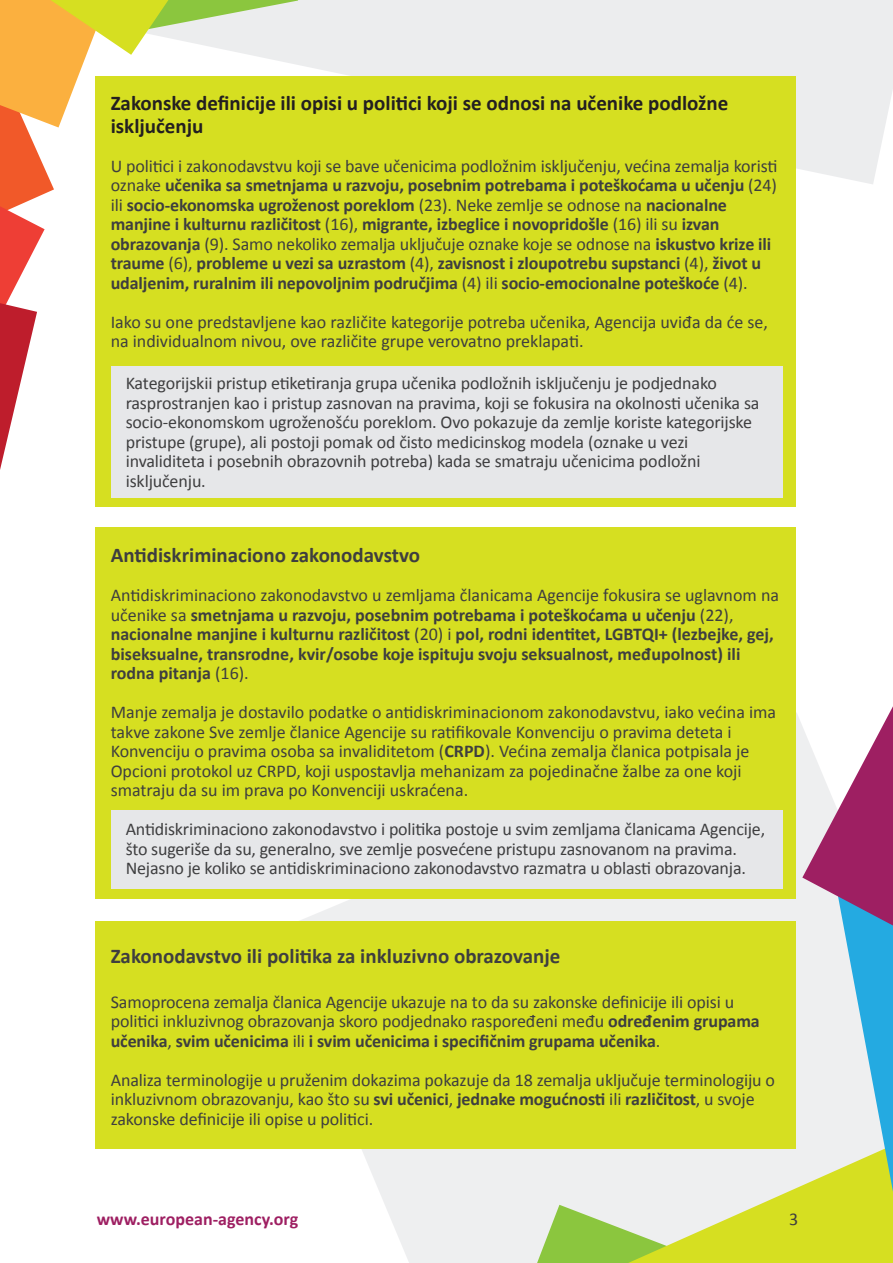
<style>
.page{position:relative;width:893px;height:1263px;background:#fff}
.page>*{position:absolute;margin:0;border:0;box-sizing:border-box;transform-origin:0 0}
.t1{font:700 21px "Calibri";color:#3e3e3f}
.t2{font:700 21px/22.5px "Calibri";color:#231f20}
.t3{font:18px/19.5px "Calibri";letter-spacing:-.005em;color:#3e3e3f}
.t4{font:700 18px/19.5px "Calibri";letter-spacing:-.005em;color:#3e3e3f}
.t5{font:700 18px "Calibri";color:#9e1f62}
.s1{font-weight:400}
.s2{font-weight:700}
</style>
<div class="page">
<div style="left:298px;top:0;width:595px;height:184px;background:#ecedee"></div>
<svg style="left:271px;top:898px;width:266px;height:365px;fill:#eeeff0"></svg>
<div style="left:96px;top:527px;width:700px;height:371px;background:#d6df21"></div>
<div style="left:111px;top:811px;width:671px;height:78px;background:#e6e7e9"></div>
<div style="left:96px;top:76px;width:700px;height:431px;background:#d6df21"></div>
<div style="left:111px;top:366px;width:671px;height:132px;background:#e6e7e9"></div>
<div style="left:96px;top:921px;width:700px;height:227px;background:#d6df21"></div>
<svg style="left:0;top:0;width:298px;height:470px"></svg>
<svg style="left:537px;top:706px;width:356px;height:557px"></svg>
<h3 class="t2" style="left:111px;top:91px;width:619px">Zakonske definicije ili opisi u politici koji se odnosi na učenike podložne isključenju</h3>
<p class="t4" style="left:111px;top:155px;width:668px"><span class="s1">U politici i zakonodavstvu koji se bave učenicima podložnim isključenju, većina zemalja koristi oznake</span> učenika sa smetnjama u razvoju, posebnim potrebama i poteškoćama u učenju <span class="s1">(24) ili</span> socio-ekonomska ugroženost poreklom <span class="s1">(23). Neke zemlje se odnose na</span> nacionalne manjine i kulturnu različitost <span class="s1">(16),</span> migrante, izbeglice i novopridošle <span class="s1">(16) ili su</span> izvan obrazovanja <span class="s1">(9). Samo nekoliko zemalja uključuje oznake koje se odnose na</span> iskustvo krize ili traume <span class="s1">(6),</span> probleme u vezi sa uzrastom <span class="s1">(4),</span> zavisnost i zloupotrebu supstanci <span class="s1">(4),</span> život u udaljenim, ruralnim ili nepovoljnim područjima <span class="s1">(4) ili</span> socio-emocionalne poteškoće <span class="s1">(4).</span></p>
<p class="t3" style="left:111px;top:311px;width:659px">Iako su one predstavljene kao različite kategorije potreba učenika, Agencija uviđa da će se, na individualnom nivou, ove različite grupe verovatno preklapati.</p>
<p class="t3" style="left:126px;top:373px;width:635px">Kategorijskii pristup etiketiranja grupa učenika podložnih isključenju je podjednako rasprostranjen kao i pristup zasnovan na pravima, koji se fokusira na okolnosti učenika sa socio-ekonomskom ugroženošću poreklom. Ovo pokazuje da zemlje koriste kategorijske pristupe (grupe), ali postoji pomak od čisto medicinskog modela (oznake u vezi invaliditeta i posebnih obrazovnih potreba) kada se smatraju učenicima podložni isključenju.</p>
<h3 class="t1" style="left:111px;top:542px;width:311px">Antidiskriminaciono zakonodavstvo</h3>
<p class="t4" style="left:111px;top:584px;width:670px"><span class="s1">Antidiskriminaciono zakonodavstvo u zemljama članicama Agencije fokusira se uglavnom na učenike sa</span> smetnjama u razvoju, posebnim potrebama i poteškoćama u učenju <span class="s1">(22), </span>nacionalne manjine i kulturnu različitost <span class="s1">(20) i</span> pol, rodni identitet, LGBTQI+ (lezbejke, gej, biseksualne, transrodne, kvir/osobe koje ispituju svoju seksualnost, međupolnost) ili rodna pitanja <span class="s1">(16).</span></p>
<p class="t3" style="left:111px;top:701px;width:667px">Manje zemalja je dostavilo podatke o antidiskriminacionom zakonodavstvu, iako većina ima takve zakone Sve zemlje članice Agencije su ratifikovale Konvenciju o pravima deteta i Konvenciju o pravima osoba sa invaliditetom (<span class="s2">CRPD</span>). Većina zemalja članica potpisala je Opcioni protokol uz CRPD, koji uspostavlja mehanizam za pojedinačne žalbe za one koji smatraju da su im prava po Konvenciji uskraćena.</p>
<p class="t3" style="left:126px;top:818px;width:641px">Antidiskriminaciono zakonodavstvo i politika postoje u svim zemljama članicama Agencije, što sugeriše da su, generalno, sve zemlje posvećene pristupu zasnovanom na pravima.<br>Nejasno je koliko se antidiskriminaciono zakonodavstvo razmatra u oblasti obrazovanja.</p>
<h3 class="t1" style="left:111px;top:942px;width:451px">Zakonodavstvo ili politika za inkluzivno obrazovanje</h3>
<p class="t3" style="left:111px;top:991px;width:651px">Samoprocena zemalja članica Agencije ukazuje na to da su zakonske definicije ili opisi u politici inkluzivnog obrazovanja skoro podjednako raspoređeni među <span class="s2">određenim grupama učenika</span>, <span class="s2">svim učenicima</span> ili <span class="s2">i svim učenicima i specifičnim grupama učenika</span>.</p>
<p class="t3" style="left:111px;top:1069px;width:666px">Analiza terminologije u pruženim dokazima pokazuje da 18 zemalja uključuje terminologiju o inkluzivnom obrazovanju, kao što su <span class="s2">svi učenici</span>, <span class="s2">jednake mogućnosti</span> ili <span class="s2">različitost</span>, u svoje zakonske definicije ili opise u politici.</p>
<p class="t5" style="left:97px;top:1207px;width:203px">www.european-agency.org</p>
<p class="t3" style="left:789px;top:1208px;width:11px">3</p>
</div>
